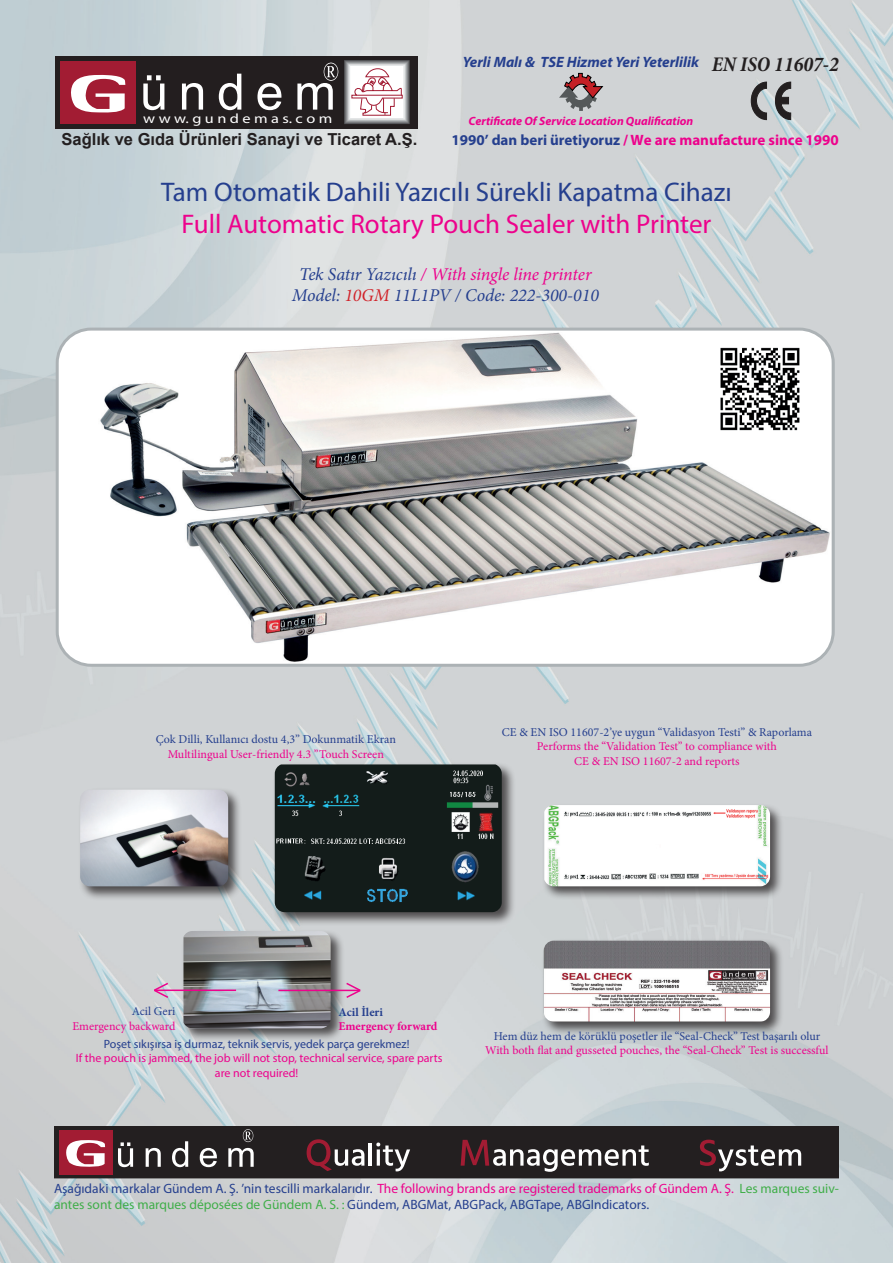
<style>
.page{position:relative;width:893px;height:1263px;background:#fff}
.page>*{position:absolute;margin:0;border:0;box-sizing:border-box;transform-origin:0 0}
.t1{font:27px "Myriad Pro";color:#253f8e}
.t2{font:27px "Myriad Pro";color:#ed028c}
.t3{font:italic 18px/21.6px "Minion Pro";letter-spacing:-.005em;color:#253f8e;text-align:center}
.t4{font:700 16.5px "Arial";color:#231f20}
.t5{font:700 15px "Myriad Pro";color:#ed028c}
.t6{font:italic 700 15px "Myriad Pro";color:#253f8e}
.t7{font:13.5px/16.2px "Myriad Pro";color:#253f8e}
.t8{font:13.5px "Myriad Pro";color:#fff;scale:1.21 1}
.t9{font:12px/14.4px "Minion Pro";color:#ed028c;text-align:center}
.t10{font:12px "Minion Pro";color:#253f8e}
.t11{font:12px/14.4px "Myriad Pro";color:#ed028c;text-align:center}
.t12{font:12px "Myriad Pro";color:#253f8e}
.t13{font:italic 700 12px "Myriad Pro";color:#ed028c}
.t14{font:700 12px "Minion Pro";color:#ed028c}
.t15{font:700 12px "Minion Pro";color:#253f8e}
.s1{font-family:"Minion Pro";font-stretch:condensed;font-size:21px;color:#231f20}
.s2{color:#253f8e}
.s3{color:#ed028c}
.s4{color:#d1232a}
.s5{color:#40ae49}
</style>
<div class="page">
<img style="left:0;top:0;width:893px;height:1263px">
<div style="left:55px;top:1126px;width:783px;height:52px;background:#231f20"></div>
<div style="left:59px;top:1130px;width:54px;height:44px;background:#a21c33"></div>
<svg style="left:66px;top:1140px;width:39px;height:27px"></svg>
<svg style="left:243px;top:1129px;width:10px;height:13px"></svg>
<svg style="left:118px;top:1142px;width:15px;height:25px"></svg>
<svg style="left:146px;top:1148px;width:15px;height:19px"></svg>
<svg style="left:172px;top:1141px;width:16px;height:26px"></svg>
<svg style="left:200px;top:1148px;width:17px;height:19px"></svg>
<svg style="left:228px;top:1148px;width:26px;height:19px"></svg>
<svg style="left:307px;top:1139px;width:57px;height:32px"></svg>
<hr style="left:369px;top:1143px;width:3px;height:22px;background:#fff">
<svg style="left:376px;top:1142px;width:34px;height:29px"></svg>
<svg style="left:461px;top:1140px;width:188px;height:32px"></svg>
<svg style="left:700px;top:1139px;width:101px;height:32px"></svg>
<div style="left:55px;top:56px;width:362px;height:72px;background:#231e1f"></div>
<div style="left:61px;top:61px;width:75px;height:62px;background:#a21c33"></div>
<svg style="left:71px;top:74px;width:54px;height:39px"></svg>
<svg style="left:143px;top:75px;width:21px;height:35px"></svg>
<svg style="left:182px;top:83px;width:21px;height:27px"></svg>
<svg style="left:219px;top:74px;width:22px;height:36px"></svg>
<svg style="left:257px;top:83px;width:24px;height:27px"></svg>
<svg style="left:297px;top:63px;width:41px;height:47px"></svg>
<div style="left:344px;top:60px;width:65px;height:64px;border:2px solid #4e4f52"></div>
<div style="left:345px;top:61px;width:63px;height:62px;border:2px solid #707072"></div>
<div style="left:346px;top:62px;width:61px;height:60px;border:1px solid #8d9092"></div>
<div style="left:349px;top:65px;width:56px;height:54px;border:1px solid #e6e9ea"></div>
<svg style="left:351px;top:68px;width:52px;height:61px;background:#d6c3c7"></svg>
<svg style="left:751px;top:82px;width:16px;height:38px"></svg>
<svg style="left:775px;top:82px;width:16px;height:38px"></svg>
<svg style="left:559px;top:73px;width:44px;height:38px;background:#a3898c"></svg>
<img style="left:57px;top:329px;width:775px;height:336px">
<div style="left:56px;top:328px;width:779px;height:339px;border:3px solid #acb2b5;border-radius:34px"></div>
<img style="left:712px;top:339px;width:96px;height:100px">
<div style="left:181px;top:929px;width:164px;height:113px;background:#231f20;opacity:.75"></div>
<img style="left:183px;top:931px;width:148px;height:97px">
<div style="left:273px;top:762px;width:243px;height:164px;background:#231f20;opacity:.75"></div>
<img style="left:275px;top:764px;width:227px;height:148px">
<div style="left:542px;top:938px;width:242px;height:98px;background:#231f20;opacity:.75"></div>
<img style="left:544px;top:941px;width:226px;height:81px">
<div style="left:542px;top:803px;width:242px;height:97px;background:#231f20;opacity:.75"></div>
<img style="left:544px;top:805px;width:226px;height:81px">
<div style="left:78px;top:787px;width:164px;height:114px;background:#231f20;opacity:.75"></div>
<img style="left:80px;top:790px;width:148px;height:96px">
<hr style="left:278px;top:990px;width:82px;height:1px;background:#ed028c">
<svg style="left:345px;top:981px;width:17px;height:18px"></svg>
<hr style="left:154px;top:989px;width:82px;height:2px;background:#ed028c">
<svg style="left:152px;top:981px;width:18px;height:18px"></svg>
<p class="t8" style="left:143px;top:111px;width:158px">w w w. g u n d e m a s. c o m</p>
<p class="t4" style="left:62px;top:128px;width:357px">Sağlık ve Gıda Ürünleri Sanayi ve Ticaret A.Ş.</p>
<p class="t6" style="left:463px;top:52px;width:378px">Yerli Malı &amp; TSE Hizmet Yeri Yeterlilik <span class="s1">EN ISO 11607-2</span></p>
<p class="t13" style="left:468px;top:113px;width:226px">Certificate Of Service Location Qualification</p>
<p class="t5" style="left:451px;top:130px;width:389px"><span class="s2">1990’ dan beri üretiyoruz</span> / We are manufacture since 1990</p>
<h1 class="t1" style="left:161px;top:175px;width:572px">Tam Otomatik Dahili Yazıcılı Sürekli Kapatma Cihazı</h1>
<h1 class="t2" style="left:182px;top:208px;width:531px">Full Automatic Rotary Pouch Sealer with Printer</h1>
<h2 class="t3" style="left:292px;top:263px;width:309px">Tek Satır Yazıcılı <span class="s3">/ With single line printer<br></span>Model: <span class="s4">10GM</span> 11L1PV / Code: 222-300-010</h2>
<p class="t10" style="left:156px;top:731px;width:242px">Çok Dilli, Kullanıcı dostu 4,3” Dokunmatik Ekran</p>
<p class="t9" style="left:168px;top:747px;width:218px">Multilingual User-friendly 4.3 ”Touch Screen</p>
<p class="t10" style="left:502px;top:724px;width:312px">CE &amp; EN ISO 11607-2’ye uygun “Validasyon Testi” &amp; Raporlama</p>
<p class="t9" style="left:537px;top:739px;width:241px">Performs the “Validation Test” to compliance with<br>CE &amp; EN ISO 11607-2 and reports</p>
<p class="t15" style="left:339px;top:1003px;width:46px">Acil İleri</p>
<p class="t14" style="left:339px;top:1017px;width:100px">Emergency forward</p>
<p class="t10" style="left:132px;top:1003px;width:45px">Acil Geri</p>
<p class="t9" style="left:72px;top:1019px;width:105px">Emergency backward</p>
<p class="t12" style="left:104px;top:1036px;width:307px">Poşet sıkışırsa iş durmaz, teknik servis, yedek parça gerekmez!</p>
<p class="t11" style="left:76px;top:1051px;width:368px">If the pouch is jammed, the job will not stop, technical service, spare parts are not required!</p>
<p class="t10" style="left:494px;top:1028px;width:328px">Hem düz hem de körüklü poşetler ile “Seal-Check” Test başarılı olur</p>
<p class="t9" style="left:485px;top:1043px;width:345px">With both flat and gusseted pouches, the “Seal-Check” Test is successful</p>
<p class="t7" style="left:54px;top:1180px;width:786px">Aşağıdaki markalar Gündem A. Ş. ’nin tescilli markalarıdır. <span class="s3">The following brands are registered trademarks of Gündem A. Ş.</span> <span class="s5">Les marques suiv&shy;antes sont des marques déposées de Gündem A. S. :</span> Gündem, ABGMat, ABGPack, ABGTape, ABGIndicators.</p>
</div>
